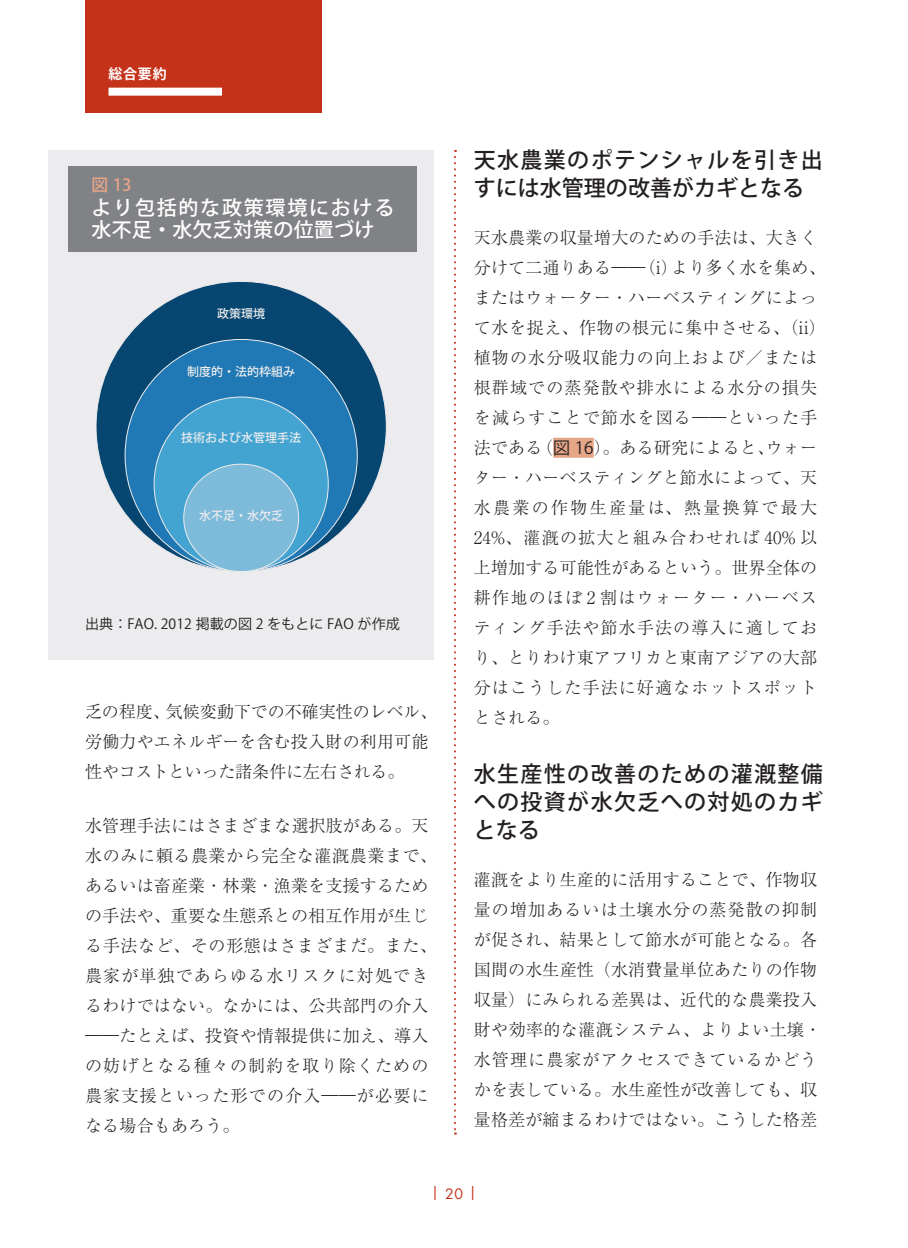
<style>
.page{position:relative;width:908px;height:1248px;background:#fff}
.page>*{position:absolute;margin:0;border:0;box-sizing:border-box;transform-origin:0 0}
.見出し2{font:500 22px/28px "Koz Go Pr 6 N";letter-spacing:.06em;color:#231f20;text-align:justify}
.見出し2-2{font:500 22px/28px "Koz Go Pr 6 N";letter-spacing:.03em;color:#231f20}
.Box_and_figure_title{font:500 20px/22px "Koz Go Pr 6 N";letter-spacing:.085em;color:#fff}
.本文{font:300 17px/30px "Ryumin Pr 6 N";letter-spacing:.01em;color:#231f20}
.本文-2{font:300 17px/30px "Ryumin Pr 6 N";letter-spacing:.035em;color:#231f20}
.Box_and_figure_title-2{font:500 16.8px "Koz Go Pr 6 N";color:#e7a588}
.Figure_source{font:14px "Koz Go Pr 6 N";letter-spacing:.01em;color:#231f20}
.t1{font:14px "Futura Std";color:#c5321a}
.t2{font:700 14px "Koz Go Pr 6 N";color:#fff}
.t3{font:500 12px "Koz Go Pr 6 N";color:#fff}
.s1{font-family:"Koz Go Pr 6 N";font-weight:400}
</style>
<div class="page">
<div style="left:85px;top:0;width:236px;height:113px;background:#c5321a"></div>
<div style="left:108px;top:88px;width:114px;height:8px;background:#fff"></div>
<svg style="left:454px;top:150px;width:2px;height:984px"></svg>
<div style="left:553px;top:437px;width:40px;height:20px;background:#e7a588"></div>
<div style="left:48px;top:150px;width:386px;height:509px;background:#ececee"></div>
<div style="left:69px;top:166px;width:348px;height:85px;background:#808285"></div>
<div style="left:96px;top:281px;width:290px;height:290px;background:#064670;border-radius:50%"></div>
<div style="left:125px;top:339px;width:232px;height:232px;background:#2078b4;border-radius:50%"></div>
<div style="left:154px;top:397px;width:174px;height:174px;background:#44a4d1;border-radius:50%"></div>
<div style="left:184px;top:464px;width:114px;height:107px;background:#7ebada;border-radius:50%"></div>
<p class="t2" style="left:108px;top:66px;width:60px">総合要約</p>
<p class="Box_and_figure_title-2" style="left:91px;top:176px;width:42px">図 13</p>
<p class="Box_and_figure_title" style="left:91px;top:197px;width:304px">より包括的な政策環境における水不足・水欠乏対策の位置づけ</p>
<p class="t3" style="left:217px;top:306px;width:49px">政策環境</p>
<p class="t3" style="left:187px;top:365px;width:110px">制度的・法的枠組み</p>
<p class="t3" style="left:181px;top:431px;width:122px">技術および水管理手法</p>
<p class="t3" style="left:199px;top:509px;width:86px">水不足・水欠乏</p>
<p class="Figure_source" style="left:85px;top:615px;width:316px">出典： FAO. 2012 掲載の図 2 をもとに FAO が作成</p>
<p class="本文" style="left:85px;top:695px;width:353px">乏の程度、気候変動下での不確実性のレベル、労働力やエネルギーを含む投入財の利用可能性やコストといった諸条件に左右される。</p>
<p class="本文" style="left:85px;top:809px;width:353px">水管理手法にはさまざまな選択肢がある。天水のみに頼る農業から完全な灌漑農業まで、あるいは畜産業・林業・漁業を支援するための手法や、重要な生態系との相互作用が生じる手法など、その形態はさまざまだ。また、農家が単独であらゆる水リスクに対処できるわけではない。なかには、公共部門の介入――たとえば、投資や情報提供に加え、導入の妨げとなる種々の制約を取り除くための農家支援といった形での介入――が必要になる場合もあろう。</p>
<p class="見出し2-2" style="left:473px;top:146px;width:350px">天水農業のポテンシャルを引き出すには水管理の改善がカギとなる</p>
<p class="本文-2" style="left:473px;top:221px;width:353px">天水農業の収量増大のための手法は、大きく分けて二通りある――（i）より多く水を集め、またはウォーター・ハーベスティングによって水を捉え、作物の根元に集中させる、（ii）植物の水分吸収能力の向上および／または根群域での蒸発散や排水による水分の損失を減らすことで節水を図る――といった手法である（<span class="s1">図 16</span>）。ある研究によると、ウォーター・ハーベスティングと節水によって、天水農業の作物生産量は、熱量換算で最大<br>24%、灌漑の拡大と組み合わせれば 40% 以上増加する可能性があるという。世界全体の耕作地のほぼ 2 割はウォーター・ハーベスティング手法や節水手法の導入に適しており、とりわけ東アフリカと東南アジアの大部分はこうした手法に好適なホットスポットとされる。</p>
<p class="見出し2" style="left:473px;top:760px;width:350px">水生産性の改善のための灌漑整備への投資が水欠乏への対処のカギとなる</p>
<p class="本文" style="left:473px;top:863px;width:349px">灌漑をより生産的に活用することで、作物収量の増加あるいは土壌水分の蒸発散の抑制が促され、結果として節水が可能となる。各国間の水生産性（水消費量単位あたりの作物収量）にみられる差異は、近代的な農業投入財や効率的な灌漑システム、よりよい土壌・水管理に農家がアクセスできているかどうかを表している。水生産性が改善しても、収量格差が縮まるわけではない。こうした格差</p>
<p class="t1" style="left:431px;top:1183px;width:47px">| 20 |</p>
</div>
